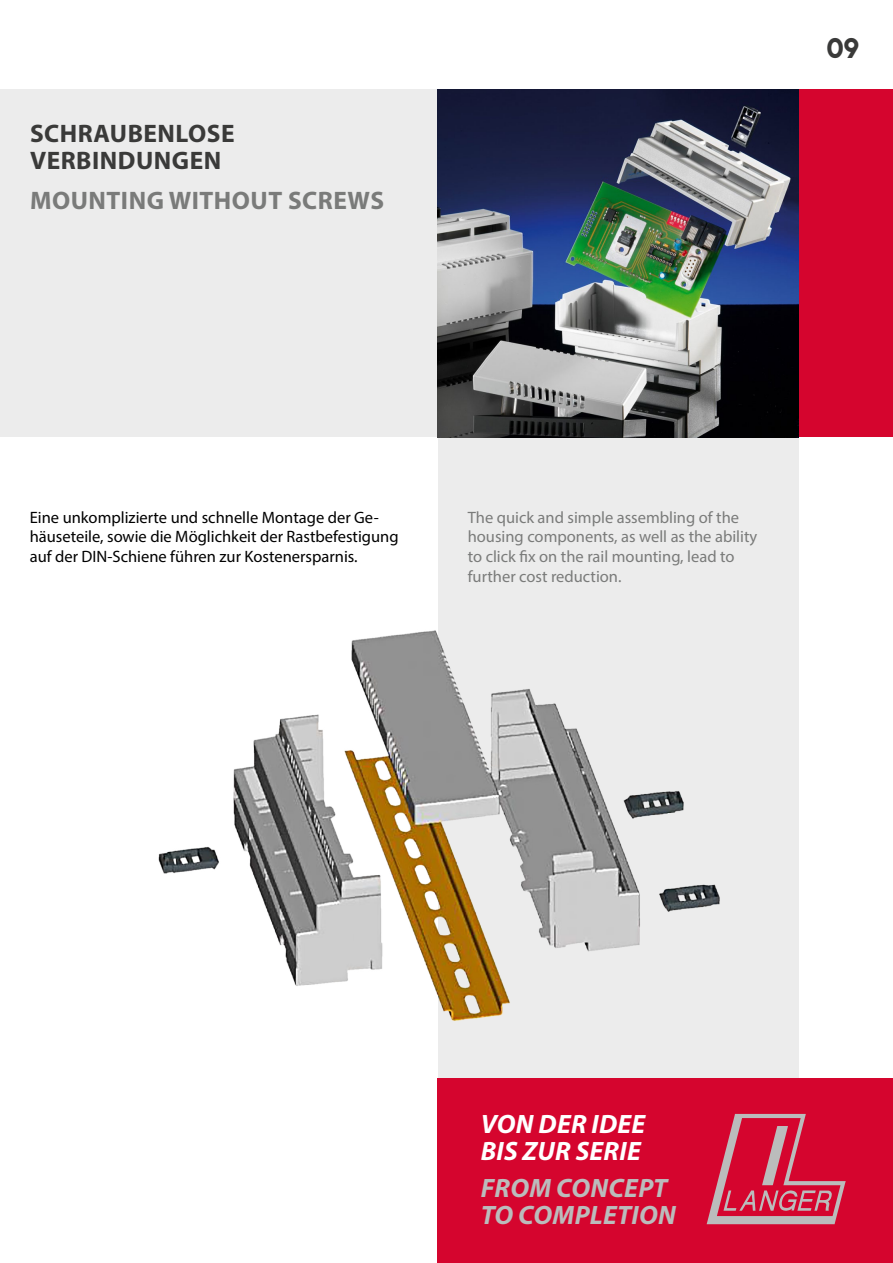
<style>
.page{position:relative;width:893px;height:1263px;background:#fff}
.page>*{position:absolute;margin:0;border:0;box-sizing:border-box;transform-origin:0 0}
.t1{font:italic 700 26.7px/26.7px "Myriad Pro";letter-spacing:.01em;color:#bbbcbc}
.t2{font:italic 700 26.7px/26.7px "Myriad Pro";letter-spacing:.01em;color:#fff}
.t3{font:700 25.35px/27.5px "Myriad Pro";letter-spacing:.02em;color:#3a3a39}
.t4{font:700 25.35px "Myriad Pro";letter-spacing:.02em;color:#7a7b7a}
.t5{font:25.35px "Lemon Milk";color:#3a3a39}
.t6{font:16.5px/19.8px "Myriad Pro";color:#000}
.t7{font:16.5px/19.8px "Myriad Pro";color:#7a7b7a}
</style>
<div class="page">
<div style="left:438px;top:437px;width:361px;height:826px;background:#ececec"></div>
<div style="left:0;top:89px;width:439px;height:348px;background:#ececec"></div>
<div style="left:797px;top:89px;width:96px;height:348px;background:#d5052e"></div>
<div style="left:438px;top:1078px;width:455px;height:185px;background:#d5052e"></div>
<svg style="left:707px;top:1114px;width:139px;height:110px"></svg>
<img style="left:158px;top:630px;width:562px;height:391px">
<img style="left:438px;top:89px;width:361px;height:348px">
<h2 class="t3" style="left:30px;top:119px;width:206px">SCHRAUBENLOSE<br>VERBINDUNGEN</h2>
<h2 class="t4" style="left:30px;top:184px;width:356px">MOUNTING WITHOUT SCREWS</h2>
<h2 class="t5" style="left:827px;top:30px;width:34px">09</h2>
<p class="t6" style="left:30px;top:507px;width:370px">Eine unkomplizierte und schnelle Montage der Ge&shy;häuseteile, sowie die Möglichkeit der Rastbefestigung auf der DIN-Schiene führen zur Kostenersparnis.</p>
<p class="t7" style="left:468px;top:507px;width:291px">The quick and simple assembling of the housing components, as well as the ability to click fix on the rail mounting, lead to further cost reduction.</p>
<h1 class="t2" style="left:481px;top:1110px;width:166px">VON DER IDEE<br>BIS ZUR SERIE</h1>
<h1 class="t1" style="left:481px;top:1174px;width:197px">FROM CONCEPT<br>TO COMPLETION</h1>
</div>
